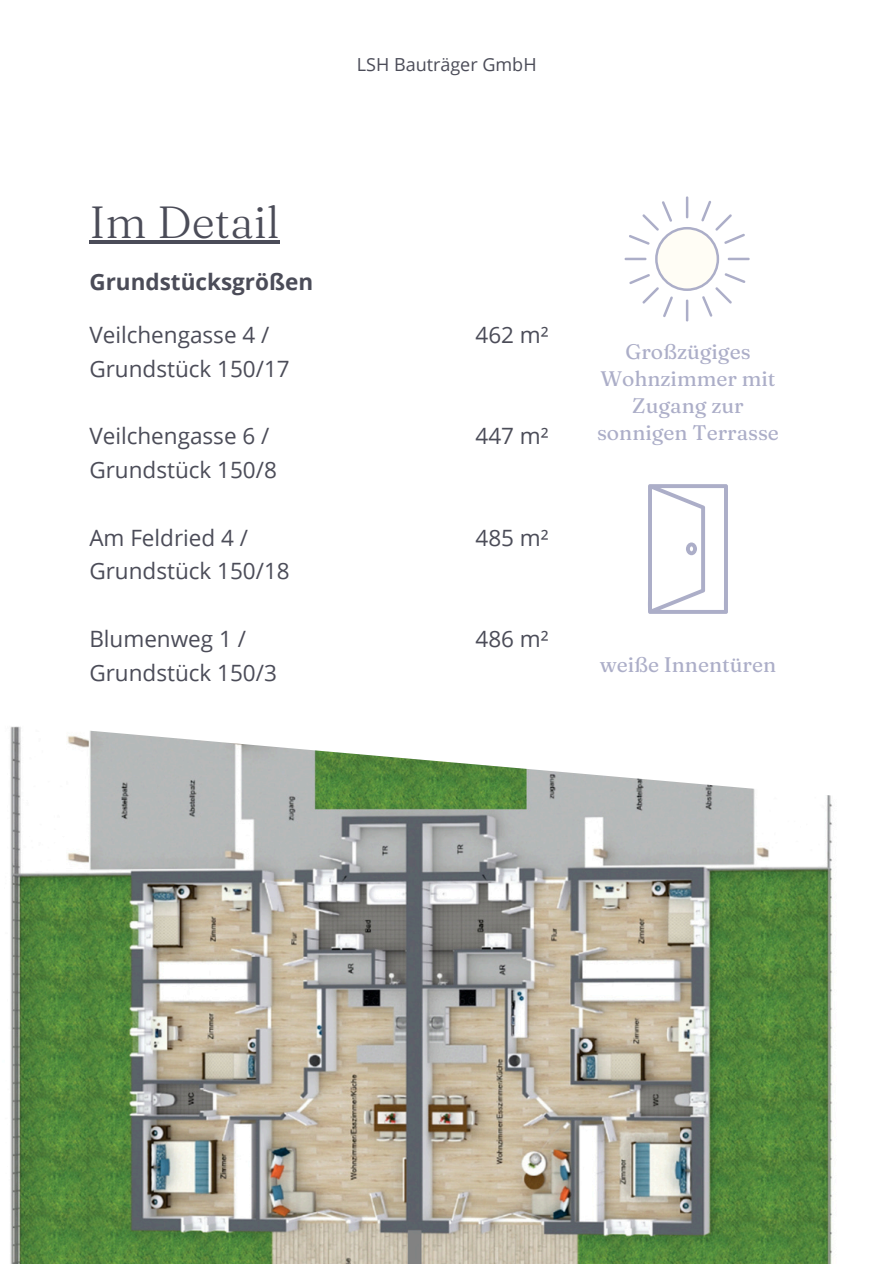
<style>
.page{position:relative;width:894px;height:1264px;background:#fff}
.page>*{position:absolute;margin:0;border:0;box-sizing:border-box;transform-origin:0 0}
.t1{font:300 45px "Fraunces 9 pt";color:#4b4c58}
.t2{font:22.5px/33.8px "Open Sans";color:#4b4c58}
.t3{font:700 22.5px "Open Sans";color:#4b4c58}
.t4{font:21px/27px "Fraunces 9 pt";color:#acaec8;text-align:center}
.t5{font:18px "Open Sans";color:#4b4c58}
</style>
<div class="page">
<img style="left:10px;top:726px;width:823px;height:537px">
<hr style="left:685px;top:196px;width:3px;height:22px;background:#acaec8">
<hr style="left:685px;top:299px;width:3px;height:22px;background:#acaec8">
<hr style="left:727px;top:258px;width:22px;height:2px;background:#acaec8">
<hr style="left:624px;top:258px;width:22px;height:2px;background:#acaec8">
<svg style="left:628px;top:201px;width:117px;height:116px"></svg>
<svg style="left:648px;top:484px;width:79px;height:130px"></svg>
<hr style="left:89px;top:240px;width:190px;height:4px;background:#4b4c58">
<h3 class="t5" style="left:357px;top:51px;width:181px">LSH Bauträger GmbH</h3>
<h3 class="t1" style="left:89px;top:194px;width:192px">Im Detail</h3>
<h1 class="t3" style="left:89px;top:266px;width:225px">Grundstücksgrößen</h1>
<h3 class="t2" style="left:89px;top:317px;width:202px">Veilchengasse 4 /<br>Grundstück 150/17</h3>
<p class="t2" style="left:89px;top:418px;width:189px">Veilchengasse 6 /<br>Grundstück 150/8</p>
<h3 class="t2" style="left:89px;top:520px;width:202px">Am Feldried 4 /<br>Grundstück 150/18</h3>
<p class="t2" style="left:89px;top:621px;width:189px">Blumenweg 1 /<br>Grundstück 150/3</p>
<h2 class="t2" style="left:475px;top:317px;width:75px">462 m²</h2>
<h3 class="t2" style="left:475px;top:419px;width:75px">447 m²</h3>
<h3 class="t2" style="left:475px;top:520px;width:75px">485 m²</h3>
<h3 class="t2" style="left:475px;top:621px;width:75px">486 m²</h3>
<h3 class="t4" style="left:597px;top:337px;width:183px">Großzügiges<br>Wohnzimmer mit<br>Zugang zur sonnigen Terrasse</h3>
<h3 class="t4" style="left:599px;top:650px;width:178px">weiße Innentüren</h3>
</div>
